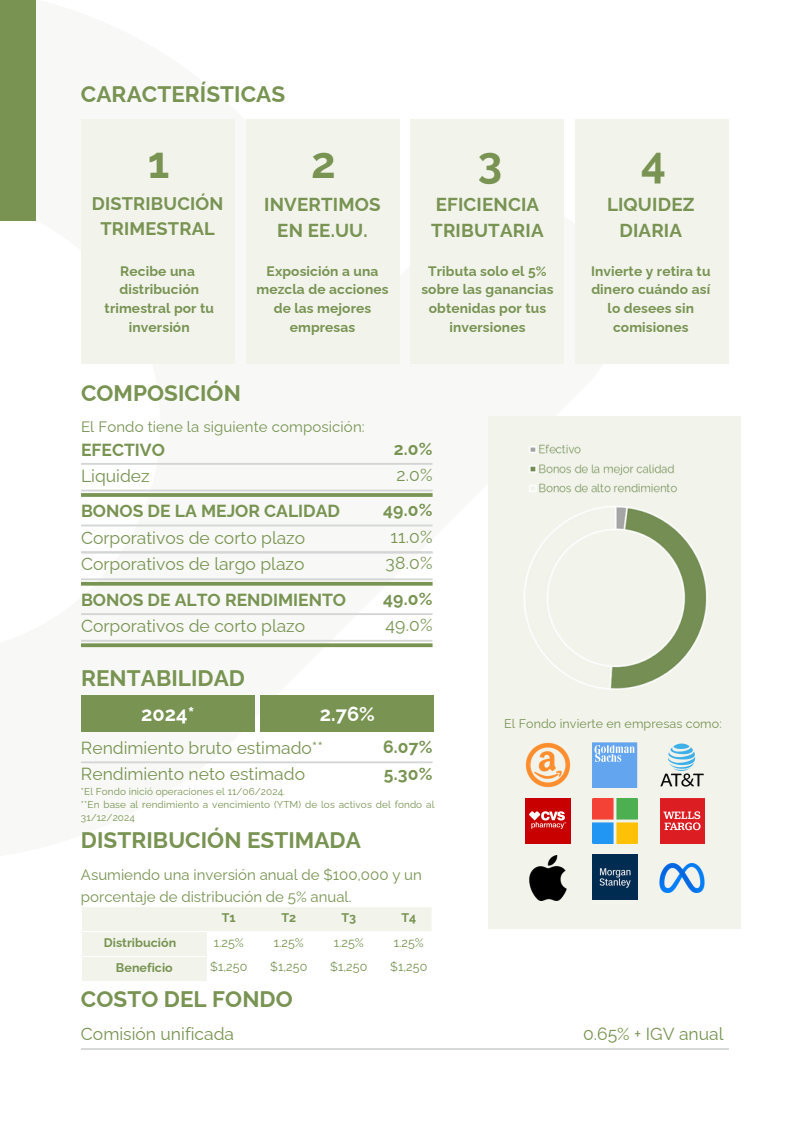
<style>
.page{position:relative;width:810px;height:1131px;background:#fff}
.page>*{position:absolute;margin:0;border:0;box-sizing:border-box;transform-origin:0 0}
.t1{font:700 43.75px "Raleway";color:#789352}
.t2{font:700 22.5px "Raleway";letter-spacing:.005em;color:#789352}
.t3{font:700 20px "Raleway";letter-spacing:.005em;color:#fff}
.t4{font:700 18.75px/26.2px "Raleway";letter-spacing:.01em;color:#789352;text-align:center}
.t5{font:700 18.25px/25.2px "Raleway";letter-spacing:.01em;color:#789352;text-align:center}
.t6{font:17.5px/26.2px "Raleway";color:#789352}
.t7{font:700 17.5px/26.2px "Raleway";color:#789352}
.t8{font:15px/22.5px "Raleway";color:#789352}
.t9{font:700 13.75px/18.8px "Raleway";letter-spacing:.01em;color:#789352;text-align:center}
.t10{font:12.5px "Raleway";letter-spacing:.01em;color:#789352}
.t11{font:700 12.5px "Raleway";letter-spacing:.005em;color:#789352}
.t12{font:10px/13.4px "Raleway";letter-spacing:.01em;color:#789352}
.s1{font-weight:400}
.s2{font-weight:700}
</style>
<div class="page">
<svg style="left:0;top:119px;width:576px;height:645px;fill:#f8f9f6"></svg>
<div style="left:488px;top:416px;width:253px;height:513px;background:#f2f4ec"></div>
<div style="left:0;top:0;width:36px;height:220px;background:#789352"></div>
<div style="left:81px;top:119px;width:153px;height:245px;background:#f2f4ec"></div>
<div style="left:246px;top:119px;width:153px;height:245px;background:#f2f4ec"></div>
<div style="left:411px;top:119px;width:153px;height:245px;background:#f2f4ec"></div>
<div style="left:576px;top:119px;width:153px;height:245px;background:#f2f4ec"></div>
<hr style="left:81px;top:1048px;width:648px;height:2px;background:#d4d6d6">
<hr style="left:81px;top:551px;width:352px;height:2px;background:#d4d6d6">
<hr style="left:81px;top:524px;width:352px;height:2px;background:#d4d6d6">
<svg style="left:81px;top:493px;width:352px;height:4px"></svg>
<hr style="left:81px;top:489px;width:352px;height:2px;background:#d4d6d6">
<hr style="left:81px;top:463px;width:352px;height:2px;background:#d4d6d6">
<hr style="left:81px;top:582px;width:352px;height:3px;background:#789352">
<hr style="left:81px;top:578px;width:352px;height:2px;background:#d4d6d6">
<svg style="left:81px;top:643px;width:352px;height:4px"></svg>
<hr style="left:81px;top:640px;width:352px;height:2px;background:#d4d6d6">
<hr style="left:81px;top:613px;width:352px;height:2px;background:#d4d6d6">
<img style="left:592px;top:743px;width:45px;height:45px">
<img style="left:660px;top:798px;width:44px;height:45px">
<img style="left:660px;top:743px;width:43px;height:44px">
<img style="left:525px;top:798px;width:45px;height:45px">
<img style="left:592px;top:798px;width:45px;height:45px">
<img style="left:529px;top:855px;width:38px;height:45px">
<img style="left:592px;top:855px;width:45px;height:45px">
<img style="left:525px;top:743px;width:45px;height:45px">
<img style="left:660px;top:862px;width:45px;height:32px">
<svg style="left:82px;top:907px;width:350px;height:74px"></svg>
<hr style="left:81px;top:761px;width:352px;height:2px;background:#d4d6d6">
<div style="left:81px;top:695px;width:174px;height:37px;background:#789352"></div>
<div style="left:261px;top:695px;width:173px;height:37px;background:#789352"></div>
<img style="left:524px;top:444px;width:183px;height:246px">
<p class="t2" style="left:81px;top:81px;width:206px">CARACTERÍSTICAS</p>
<p class="t1" style="left:148px;top:137px;width:23px">1</p>
<h3 class="t5" style="left:92px;top:191px;width:133px">DISTRIBUCIÓN<br>TRIMESTRAL</h3>
<h3 class="t9" style="left:105px;top:261px;width:111px">Recibe una distribución trimestral por tu inversión</h3>
<h4 class="t1" style="left:311px;top:137px;width:26px">2</h4>
<h5 class="t1" style="left:478px;top:137px;width:26px">3</h5>
<p class="t1" style="left:641px;top:137px;width:26px">4</p>
<p class="t4" style="left:264px;top:191px;width:118px">INVERTIMOS<br>EN EE.UU.</p>
<p class="t9" style="left:256px;top:261px;width:134px">Exposición a una mezcla de acciones de las mejores empresas</p>
<h6 class="t4" style="left:607px;top:191px;width:89px">LIQUIDEZ<br>DIARIA</h6>
<p class="t9" style="left:591px;top:261px;width:121px">Invierte y retira tu dinero cuándo así lo desees sin comisiones</p>
<p class="t4" style="left:431px;top:191px;width:114px;text-align:left">EFICIENCIA<br>TRIBUTARIA</p>
<h2 class="t9" style="left:421px;top:261px;width:134px">Tributa solo el 5% sobre las ganancias obtenidas por tus inversiones</h2>
<h2 class="t2" style="left:81px;top:380px;width:161px">COMPOSICIÓN</h2>
<h2 class="t8" style="left:81px;top:415px;width:285px">El Fondo tiene la siguiente composición:</h2>
<p class="t7" style="left:81px;top:436px;width:85px">EFECTIVO<br><span class="s1">Liquidez</span></p>
<h6 class="t6" style="left:81px;top:498px;width:261px"><span class="s2">BONOS DE LA MEJOR CALIDAD<br></span>Corporativos de corto plazo<br>Corporativos de largo plazo</h6>
<h6 class="t6" style="left:81px;top:586px;width:267px"><span class="s2">BONOS DE ALTO RENDIMIENTO<br></span>Corporativos de corto plazo</h6>
<p class="t7" style="left:394px;top:435px;width:40px">2.0%<br><span class="s1">2.0%</span></p>
<h6 class="t6" style="left:383px;top:497px;width:51px;text-align:justify"><span class="s2">49.0% </span>11.0% 38.0%</h6>
<h2 class="t7" style="left:383px;top:586px;width:51px">49.0%<br><span class="s1">49.0%</span></h2>
<p class="t2" style="left:81px;top:665px;width:165px">RENTABILIDAD</p>
<p class="t3" style="left:141px;top:702px;width:55px">2024*</p>
<p class="t3" style="left:320px;top:702px;width:57px">2.76%</p>
<h1 class="t6" style="left:81px;top:735px;width:244px">Rendimiento bruto estimado**<br>Rendimiento neto estimado</h1>
<p class="t7" style="left:383px;top:734px;width:51px">6.07%<br>5.30%</p>
<p class="t12" style="left:81px;top:784px;width:206px">*El Fondo inició operaciones el 11/06/2024.</p>
<p class="t12" style="left:81px;top:798px;width:355px">**En base al rendimiento a vencimiento (YTM) de los activos del fondo al<br>31/12/2024</p>
<h5 class="t2" style="left:81px;top:827px;width:281px">DISTRIBUCIÓN ESTIMADA</h5>
<h5 class="t8" style="left:81px;top:863px;width:343px">Asumiendo una inversión anual de $100,000 y un porcentaje de distribución de 5% anual.</h5>
<h1 class="t11" style="left:104px;top:935px;width:74px">Distribución</h1>
<p class="t11" style="left:116px;top:960px;width:58px">Beneficio</p>
<h5 class="t11" style="left:222px;top:910px;width:15px">T1</h5>
<h5 class="t10" style="left:214px;top:935px;width:32px">1.25%</h5>
<p class="t10" style="left:210px;top:959px;width:39px">$1,250</p>
<h5 class="t11" style="left:281px;top:910px;width:16px">T2</h5>
<p class="t10" style="left:274px;top:935px;width:32px">1.25%</p>
<p class="t10" style="left:270px;top:959px;width:39px">$1,250</p>
<p class="t2" style="left:81px;top:986px;width:213px">COSTO DEL FONDO</p>
<p class="t11" style="left:341px;top:910px;width:16px">T3</p>
<p class="t10" style="left:334px;top:935px;width:32px">1.25%</p>
<h5 class="t10" style="left:330px;top:959px;width:39px">$1,250</h5>
<p class="t11" style="left:401px;top:910px;width:16px">T4</p>
<p class="t10" style="left:394px;top:935px;width:32px">1.25%</p>
<p class="t10" style="left:390px;top:959px;width:39px">$1,250</p>
<p class="t10" style="left:504px;top:716px;width:219px">El Fondo invierte en empresas como:</p>
<h1 class="t6" style="left:81px;top:1020px;width:155px">Comisión unificada</h1>
<p class="t6" style="left:583px;top:1020px;width:142px">0.65% + IGV anual</p>
</div>
